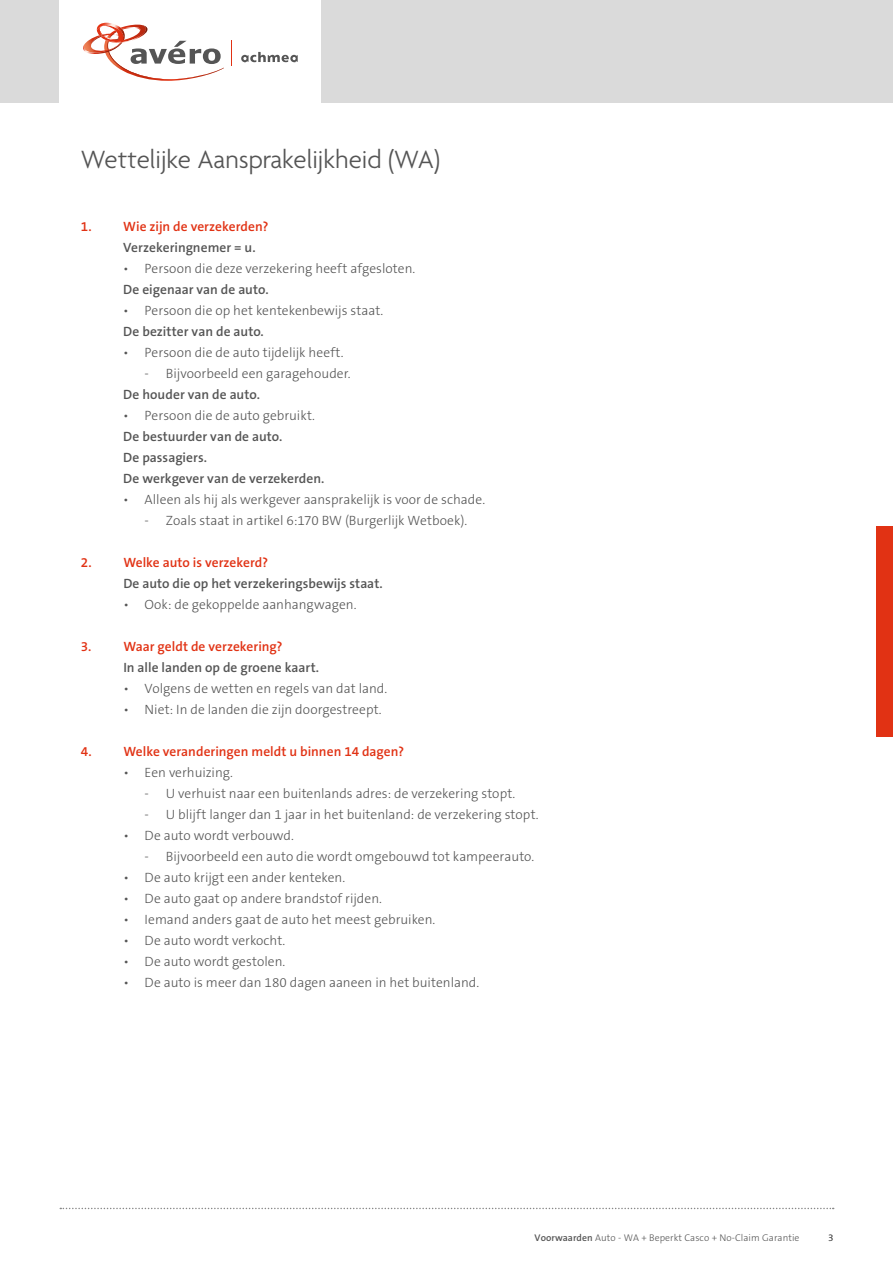
<style>
.page{position:relative;width:893px;height:1263px;background:#fff}
.page>*{position:absolute;margin:0;border:0;box-sizing:border-box;transform-origin:0 0}
.t1{font:300 27px "Agenda";color:#555}
.t2{font:300 13.5px "The Sans B3";letter-spacing:.005em;color:#555}
.t3{font:600 13.5px/21px "The Sans B6";letter-spacing:.005em;color:#555}
.t4{font:600 13.5px "The Sans B6";color:#e13214}
.t5{font:300 9.75px "The Sans B3";letter-spacing:.005em;color:#555}
.s1{font-family:"The Sans B6";font-weight:600}
</style>
<div class="page">
<div style="left:0;top:0;width:893px;height:103px;background:#dadada"></div>
<div style="left:60px;top:0;width:261px;height:103px;background:#fff"></div>
<svg style="left:241px;top:52px;width:57px;height:10px"></svg>
<svg style="left:83px;top:22px;width:141px;height:59px"></svg>
<svg style="left:231px;top:41px;width:1px;height:25px"></svg>
<svg style="left:60px;top:1208px;width:774px;height:1px"></svg>
<div style="left:876px;top:526px;width:17px;height:211px;background:#e13214"></div>
<h1 class="t1" style="left:81px;top:145px;width:361px">Wettelijke Aansprakelijkheid (WA)</h1>
<p class="t4" style="left:81px;top:219px;width:189px">1. Wie zijn de verzekerden?</p>
<p class="t3" style="left:123px;top:238px;width:134px">Verzekeringnemer = u.</p>
<p class="t2" style="left:123px;top:262px;width:294px">• Persoon die deze verzekering heeft afgesloten.</p>
<p class="t3" style="left:123px;top:280px;width:147px">De eigenaar van de auto.</p>
<p class="t2" style="left:123px;top:304px;width:262px">• Persoon die op het kentekenbewijs staat.</p>
<p class="t3" style="left:123px;top:322px;width:142px">De bezitter van de auto.</p>
<p class="t2" style="left:123px;top:346px;width:222px">• Persoon die de auto tijdelijk heeft.</p>
<p class="t2" style="left:145px;top:367px;width:208px">- Bijvoorbeeld een garagehouder.</p>
<p class="t3" style="left:123px;top:385px;width:138px">De houder van de auto.</p>
<p class="t2" style="left:123px;top:409px;width:193px">• Persoon die de auto gebruikt.</p>
<p class="t3" style="left:123px;top:427px;width:203px">De bestuurder van de auto.<br>De passagiers.<br>De werkgever van de verzekerden.</p>
<p class="t2" style="left:123px;top:493px;width:363px">• Alleen als hij als werkgever aansprakelijk is voor de schade.</p>
<p class="t2" style="left:145px;top:514px;width:324px">- Zoals staat in artikel 6:170 BW (Burgerlijk Wetboek).</p>
<p class="t4" style="left:81px;top:555px;width:189px">2. Welke auto is verzekerd?</p>
<p class="t3" style="left:123px;top:574px;width:261px">De auto die op het verzekeringsbewijs staat.</p>
<p class="t2" style="left:123px;top:598px;width:235px">• Ook: de gekoppelde aanhangwagen.</p>
<p class="t4" style="left:81px;top:639px;width:203px">3. Waar geldt de verzekering?</p>
<p class="t3" style="left:123px;top:658px;width:197px">In alle landen op de groene kaart.</p>
<p class="t2" style="left:123px;top:682px;width:265px">• Volgens de wetten en regels van dat land.</p>
<p class="t2" style="left:123px;top:703px;width:260px">• Niet: In de landen die zijn doorgestreept.</p>
<p class="t4" style="left:81px;top:744px;width:325px">4. Welke veranderingen meldt u binnen 14 dagen?</p>
<p class="t2" style="left:123px;top:766px;width:111px">• Een verhuizing.</p>
<p class="t2" style="left:145px;top:787px;width:372px">- U verhuist naar een buitenlands adres: de verzekering stopt.</p>
<p class="t2" style="left:145px;top:808px;width:395px">- U blijft langer dan 1 jaar in het buitenland: de verzekering stopt.</p>
<p class="t2" style="left:123px;top:829px;width:172px">• De auto wordt verbouwd.</p>
<p class="t2" style="left:145px;top:850px;width:391px">- Bijvoorbeeld een auto die wordt omgebouwd tot kampeerauto.</p>
<p class="t2" style="left:123px;top:871px;width:223px">• De auto krijgt een ander kenteken.</p>
<p class="t2" style="left:123px;top:892px;width:260px">• De auto gaat op andere brandstof rijden.</p>
<p class="t2" style="left:123px;top:913px;width:314px">• Iemand anders gaat de auto het meest gebruiken.</p>
<p class="t2" style="left:123px;top:934px;width:164px">• De auto wordt verkocht.</p>
<p class="t2" style="left:123px;top:955px;width:164px">• De auto wordt gestolen.</p>
<p class="t2" style="left:123px;top:976px;width:357px">• De auto is meer dan 180 dagen aaneen in het buitenland.</p>
<p class="t5" style="left:535px;top:1233px;width:266px"><span class="s1">Voorwaarden</span> Auto - WA + Beperkt Casco + No-Claim Garantie</p>
<p class="t5" style="left:828px;top:1233px;width:7px">3</p>
</div>
